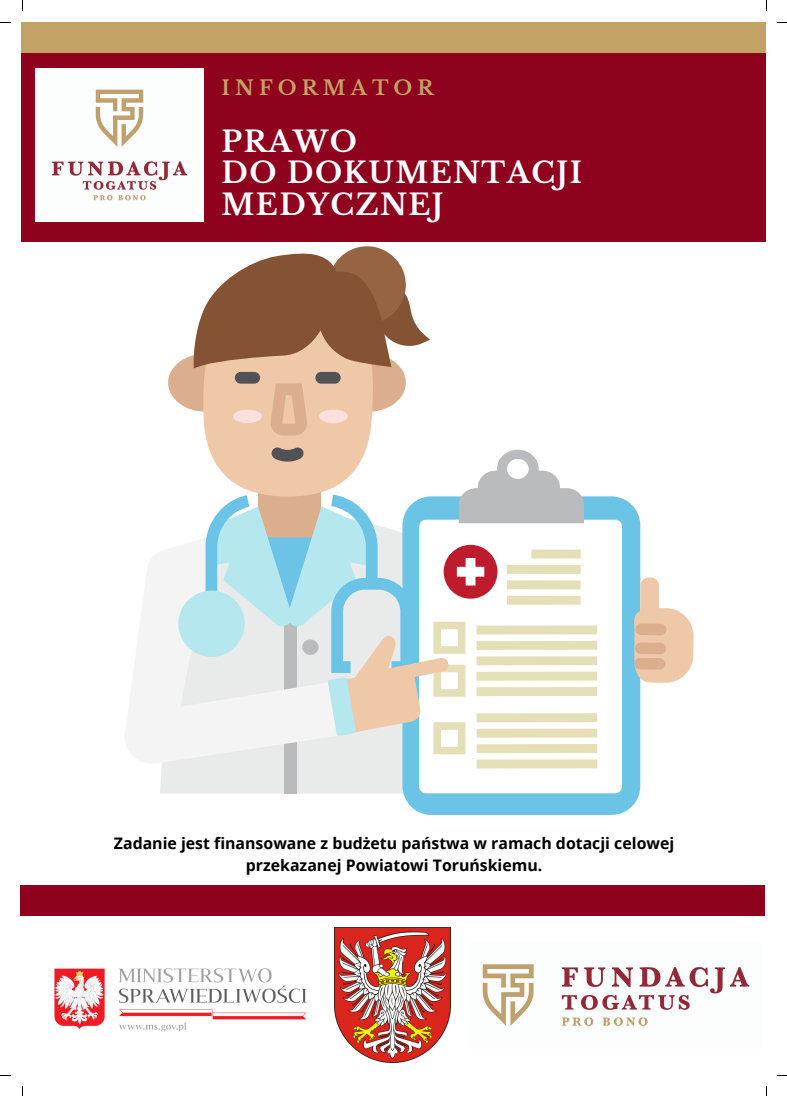
<style>
.page{position:relative;width:787px;height:1096px;background:#fff}
.page>*{position:absolute;margin:0;border:0;box-sizing:border-box;transform-origin:0 0}
.t1{font:700 28.75px/31.9px "Libre Baskerville";letter-spacing:.05em;color:#fff}
.t2{font:700 20px "Libre Baskerville";letter-spacing:.25em;color:#c3a265}
.t3{font:700 15.88px/21.6px "Open Sans";color:#000;text-align:center}
</style>
<div class="page">
<div style="left:22px;top:53px;width:744px;height:188px;background:#8e021d"></div>
<div style="left:22px;top:23px;width:744px;height:30px;background:#c3a265"></div>
<div style="left:20px;top:885px;width:745px;height:29px;background:#8e021d"></div>
<img style="left:54px;top:968px;width:253px;height:64px">
<img style="left:482px;top:964px;width:268px;height:62px">
<img style="left:36px;top:69px;width:168px;height:153px">
<img style="left:334px;top:927px;width:117px;height:135px">
<div style="left:328px;top:246px;width:78px;height:78px;background:#966343;border-radius:50%"></div>
<div style="left:160px;top:754px;width:243px;height:39px;background:#e9eaea"></div>
<div style="left:284px;top:620px;width:12px;height:173px;background:#babbbc"></div>
<svg style="left:125px;top:550px;width:222px;height:216px;fill:#f4f4f5"></svg>
<div style="left:402px;top:496px;width:238px;height:318px;background:#6bc4e5;border-radius:29px"></div>
<div style="left:419px;top:519px;width:203px;height:274px;background:#fff;border-radius:7px"></div>
<div style="left:476px;top:625px;width:121px;height:9px;background:#e5dfb8"></div>
<div style="left:476px;top:640px;width:121px;height:10px;background:#e5dfb8"></div>
<div style="left:476px;top:656px;width:121px;height:9px;background:#e5dfb8"></div>
<div style="left:476px;top:671px;width:121px;height:9px;background:#e5dfb8"></div>
<div style="left:476px;top:687px;width:121px;height:9px;background:#e5dfb8"></div>
<div style="left:477px;top:713px;width:120px;height:9px;background:#e5dfb8"></div>
<div style="left:477px;top:728px;width:120px;height:9px;background:#e5dfb8"></div>
<div style="left:477px;top:744px;width:120px;height:9px;background:#e5dfb8"></div>
<div style="left:477px;top:759px;width:120px;height:9px;background:#e5dfb8"></div>
<svg style="left:168px;top:253px;width:416px;height:501px"></svg>
<svg style="left:634px;top:577px;width:59px;height:106px"></svg>
<p class="t2" style="left:222px;top:76px;width:214px">INFORMATOR</p>
<p class="t1" style="left:222px;top:125px;width:137px">PRAWO</p>
<p class="t1" style="left:222px;top:157px;width:362px">DO DOKUMENTACJI<br>MEDYCZNEJ</p>
<p class="t3" style="left:114px;top:832px;width:562px">Zadanie jest finansowane z budżetu państwa w ramach dotacji celowej przekazanej Powiatowi Toruńskiemu.</p>
</div>
